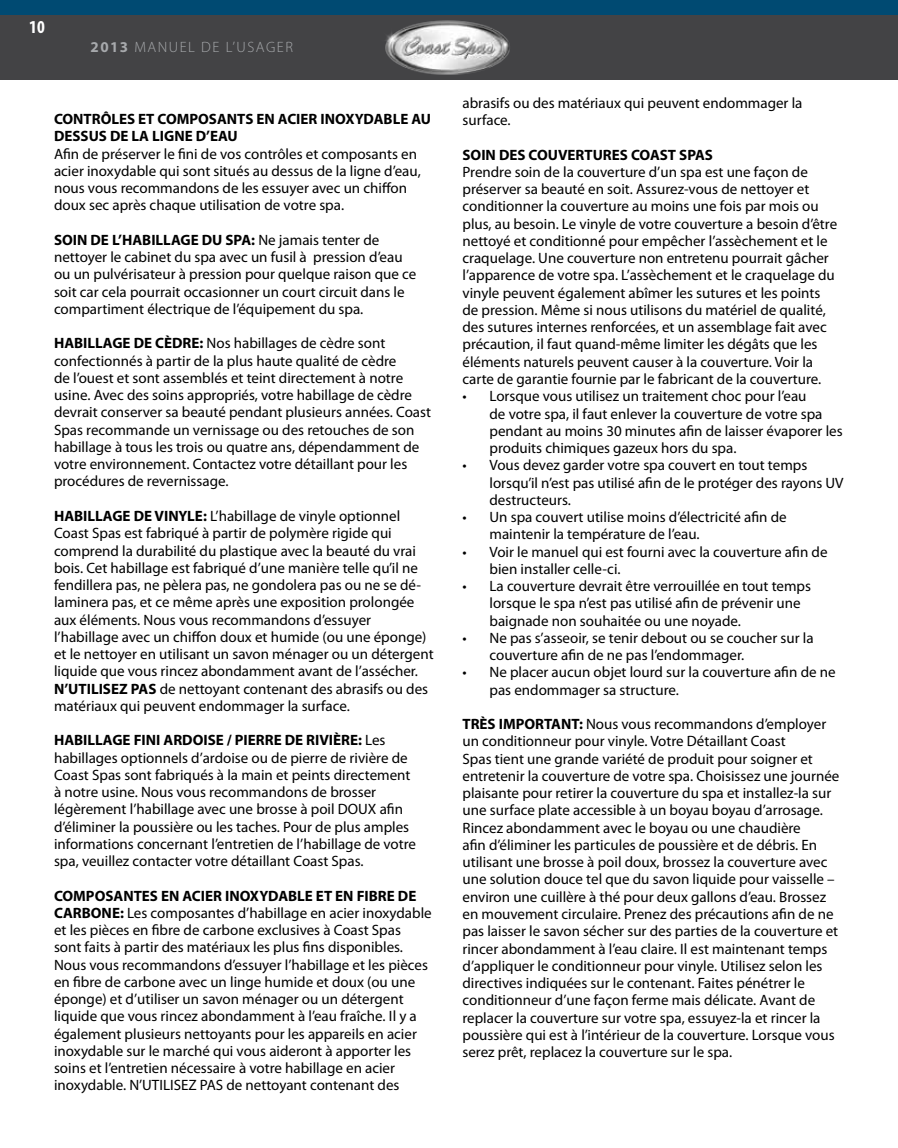
<style>
.page{position:relative;width:898px;height:1148px;background:#fff}
.page>*{position:absolute;margin:0;border:0;box-sizing:border-box;transform-origin:0 0}
.t1{font:700 condensed 18.3px "Myriad Pro";color:#fff}
.t2{font:15px/17.2px "Myriad Pro";color:#000}
.t3{font:700 15px/17.2px "Myriad Pro";color:#000}
.t4{font:300 15px "Myriad Pro";letter-spacing:.1em;color:#a7a9ac}
.s1{font-weight:700}
</style>
<div class="page">
<div style="left:0;top:5px;width:898px;height:75px;background:#434345"></div>
<div style="left:0;top:0;width:898px;height:14px;background:#004a72"></div>
<img style="left:385px;top:20px;width:125px;height:55px">
<p class="t1" style="left:29px;top:17px;width:17px">10</p>
<p class="t4" style="left:90px;top:39px;width:204px"><span class="s1">2013</span> MANUEL DE L’USAGER</p>
<p class="t3" style="left:54px;top:111px;width:378px">CONTRÔLES ET COMPOSANTS EN ACIER INOXYDABLE AU<br>DESSUS DE LA LIGNE D’EAU</p>
<p class="t2" style="left:54px;top:145px;width:368px">Afin de préserver le fini de vos contrôles et composants en acier inoxydable qui sont situés au dessus de la ligne d’eau, nous vous recommandons de les essuyer avec un chiffon doux sec après chaque utilisation de votre spa.</p>
<p class="t2" style="left:54px;top:231px;width:364px"><span class="s1">SOIN DE L’HABILLAGE DU SPA:</span> Ne jamais tenter de nettoyer le cabinet du spa avec un fusil à pression d’eau ou un pulvérisateur à pression pour quelque raison que ce soit car cela pourrait occasionner un court circuit dans le compartiment électrique de l’équipement du spa.</p>
<p class="t2" style="left:54px;top:335px;width:378px"><span class="s1">HABILLAGE DE CÈDRE:</span> Nos habillages de cèdre sont confectionnés à partir de la plus haute qualité de cèdre<br>de l’ouest et sont assemblés et teint directement à notre usine. Avec des soins appropriés, votre habillage de cèdre devrait conserver sa beauté pendant plusieurs années. Coast Spas recommande un vernissage ou des retouches de son habillage à tous les trois ou quatre ans, dépendamment de votre environnement. Contactez votre détaillant pour les procédures de revernissage.</p>
<p class="t2" style="left:54px;top:507px;width:381px"><span class="s1">HABILLAGE DE VINYLE:</span> L’habillage de vinyle optionnel Coast Spas est fabriqué à partir de polymère rigide qui comprend la durabilité du plastique avec la beauté du vrai bois. Cet habillage est fabriqué d’une manière telle qu’il ne fendillera pas, ne pèlera pas, ne gondolera pas ou ne se dé&shy;laminera pas, et ce même après une exposition prolongée aux éléments. Nous vous recommandons d’essuyer l’habillage avec un chiffon doux et humide (ou une éponge) et le nettoyer en utilisant un savon ménager ou un détergent liquide que vous rincez abondamment avant de l’assécher.<br><span class="s1">N’UTILISEZ PAS</span> de nettoyant contenant des abrasifs ou des matériaux qui peuvent endommager la surface.</p>
<p class="t2" style="left:54px;top:732px;width:363px"><span class="s1">HABILLAGE FINI ARDOISE / PIERRE DE RIVIÈRE:</span> Les habillages optionnels d’ardoise ou de pierre de rivière de Coast Spas sont fabriqués à la main et peints directement à notre usine. Nous vous recommandons de brosser légèrement l’habillage avec une brosse à poil DOUX afin d’éliminer la poussière ou les taches. Pour de plus amples informations concernant l’entretien de l’habillage de votre spa, veuillez contacter votre détaillant Coast Spas.</p>
<p class="t2" style="left:54px;top:887px;width:379px"><span class="s1">COMPOSANTES EN ACIER INOXYDABLE ET EN FIBRE DE CARBONE:</span> Les composantes d’habillage en acier inoxydable et les pièces en fibre de carbone exclusives à Coast Spas sont faits à partir des matériaux les plus fins disponibles.<br>Nous vous recommandons d’essuyer l’habillage et les pièces en fibre de carbone avec un linge humide et doux (ou une éponge) et d’utiliser un savon ménager ou un détergent liquide que vous rincez abondamment à l’eau fraîche. Il y a également plusieurs nettoyants pour les appareils en acier inoxydable sur le marché qui vous aideront à apporter les soins et l’entretien nécessaire à votre habillage en acier inoxydable. N’UTILISEZ PAS de nettoyant contenant des</p>
<p class="t2" style="left:462px;top:94px;width:341px">abrasifs ou des matériaux qui peuvent endommager la surface.</p>
<p class="t3" style="left:462px;top:146px;width:252px">SOIN DES COUVERTURES COAST SPAS</p>
<p class="t2" style="left:462px;top:163px;width:376px">Prendre soin de la couverture d’un spa est une façon de préserver sa beauté en soit. Assurez-vous de nettoyer et conditionner la couverture au moins une fois par mois ou plus, au besoin. Le vinyle de votre couverture a besoin d’être nettoyé et conditionné pour empêcher l’assèchement et le craquelage. Une couverture non entretenu pourrait gâcher l’apparence de votre spa. L’assèchement et le craquelage du vinyle peuvent également abîmer les sutures et les points de pression. Même si nous utilisons du matériel de qualité, des sutures internes renforcées, et un assemblage fait avec précaution, il faut quand-même limiter les dégâts que les éléments naturels peuvent causer à la couverture. Voir la carte de garantie fournie par le fabricant de la couverture.</p>
<p class="t2" style="left:489px;top:388px;width:355px;text-indent:-27px">• Lorsque vous utilisez un traitement choc pour l’eau<br>de votre spa, il faut enlever la couverture de votre spa pendant au moins 30 minutes afin de laisser évaporer les produits chimiques gazeux hors du spa.</p>
<p class="t2" style="left:489px;top:457px;width:356px;text-indent:-27px">• Vous devez garder votre spa couvert en tout temps lorsqu’il n’est pas utilisé afin de le protéger des rayons UV destructeurs.</p>
<p class="t2" style="left:489px;top:508px;width:299px;text-indent:-27px">• Un spa couvert utilise moins d’électricité afin de maintenir la température de l’eau.</p>
<p class="t2" style="left:489px;top:543px;width:339px;text-indent:-27px">• Voir le manuel qui est fourni avec la couverture afin de bien installer celle-ci.</p>
<p class="t2" style="left:489px;top:577px;width:323px;text-indent:-27px">• La couverture devrait être verrouillée en tout temps lorsque le spa n’est pas utilisé afin de prévenir une baignade non souhaitée ou une noyade.</p>
<p class="t2" style="left:489px;top:629px;width:325px;text-indent:-27px">• Ne pas s’asseoir, se tenir debout ou se coucher sur la couverture afin de ne pas l’endommager.</p>
<p class="t2" style="left:489px;top:664px;width:348px;text-indent:-27px">• Ne placer aucun objet lourd sur la couverture afin de ne pas endommager sa structure.</p>
<p class="t2" style="left:462px;top:715px;width:378px"><span class="s1">TRÈS IMPORTANT:</span> Nous vous recommandons d’employer un conditionneur pour vinyle. Votre Détaillant Coast<br>Spas tient une grande variété de produit pour soigner et entretenir la couverture de votre spa. Choisissez une journée plaisante pour retirer la couverture du spa et installez-la sur une surface plate accessible à un boyau boyau d’arrosage.<br>Rincez abondamment avec le boyau ou une chaudière<br>afin d’éliminer les particules de poussière et de débris. En utilisant une brosse à poil doux, brossez la couverture avec une solution douce tel que du savon liquide pour vaisselle – environ une cuillère à thé pour deux gallons d’eau. Brossez en mouvement circulaire. Prenez des précautions afin de ne pas laisser le savon sécher sur des parties de la couverture et rincer abondamment à l’eau claire. Il est maintenant temps d’appliquer le conditionneur pour vinyle. Utilisez selon les directives indiquées sur le contenant. Faites pénétrer le conditionneur d’une façon ferme mais délicate. Avant de replacer la couverture sur votre spa, essuyez-la et rincer la poussière qui est à l’intérieur de la couverture. Lorsque vous serez prêt, replacez la couverture sur le spa.</p>
</div>
